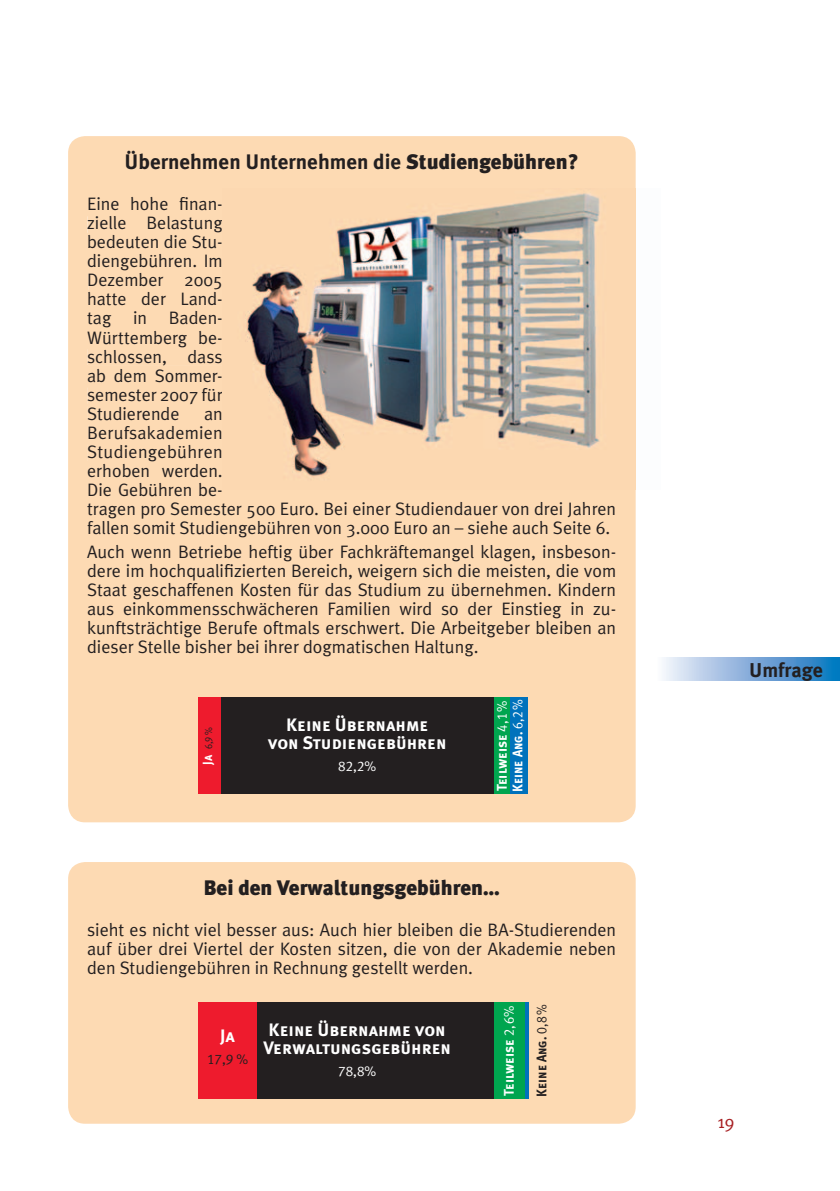
<style>
.page{position:relative;width:840px;height:1191px;background:#fff}
.page>*{position:absolute;margin:0;border:0;box-sizing:border-box;transform-origin:0 0}
.t1{font:700 21px "Meta Plus";color:#231f20}
.t2{font:900 21px "Meta Plus";color:#231f20}
.t3{font:700 20px "Meta Plus";color:#231f20}
.t4{font:18px/19px "Meta Plus Normal";color:#231f20;text-align:justify}
.t5{font:18px/18px "Meta Plus Bold Caps";color:#fff;text-align:center}
.t6{font:18px "Meta Plus Normal";color:#a72023}
.t7{font:14px/15.6px "Meta Plus Bold Caps";color:#fff;scale:.96 1}
.t8{font:14px "Meta Plus Bold Caps";color:#231f20;scale:.91 1}
.t9{font:14px "Meta Plus Normal Caps";color:#fff}
.t10{font:14px "Meta Plus Normal Caps";color:#231f20}
.t11{font:10.4px "Meta Plus Normal Caps";color:#231f20;scale:.9 1}
.s1{font-weight:900}
.s2{font-family:"Meta Plus Bold Caps";font-size:13.2px;color:#fff}
.s3{font-family:"Meta Plus Normal Caps"}
</style>
<div class="page">
<svg style="left:663px;top:658px;width:176px;height:22px;background:#81afdb"></svg>
<div style="left:68px;top:136px;width:567px;height:686px;background:#fddab3"></div>
<div style="left:88px;top:216px;width:134px;height:17px;background:#fddab3"></div>
<div style="left:88px;top:254px;width:134px;height:17px;background:#fddab3"></div>
<div style="left:89px;top:273px;width:133px;height:17px;background:#fddab3"></div>
<div style="left:88px;top:349px;width:134px;height:16px;background:#fddab3"></div>
<div style="left:88px;top:387px;width:134px;height:17px;background:#fddab3"></div>
<div style="left:88px;top:406px;width:134px;height:14px;background:#fddab3"></div>
<div style="left:89px;top:425px;width:133px;height:14px;background:#fddab3"></div>
<div style="left:88px;top:444px;width:134px;height:17px;background:#fddab3"></div>
<div style="left:88px;top:463px;width:134px;height:14px;background:#fddab3"></div>
<div style="left:198px;top:697px;width:23px;height:97px;background:#ee1b2d"></div>
<div style="left:221px;top:697px;width:273px;height:97px;background:#231f20"></div>
<div style="left:510px;top:697px;width:18px;height:97px;background:#0072bc"></div>
<div style="left:68px;top:862px;width:567px;height:261px;background:#fddab3;border-radius:17px"></div>
<img style="left:222px;top:188px;width:414px;height:302px">
<div style="left:494px;top:697px;width:16px;height:97px;background:#00a54f"></div>
<div style="left:198px;top:1002px;width:60px;height:96px;background:#ee1b2d"></div>
<div style="left:257px;top:1002px;width:237px;height:96px;background:#231f20"></div>
<svg style="left:524px;top:1002px;width:4px;height:96px"></svg>
<div style="left:494px;top:1002px;width:30px;height:96px;background:#00a54f"></div>
<p class="t1" style="left:125px;top:153px;width:455px">Übernehmen Unternehmen die <span class="s1">Studiengebühren?</span></p>
<p class="t4" style="left:87px;top:196px;width:137px">Eine hohe finan&shy;zielle Belastung bedeuten die Stu&shy;diengebühren. Im Dezember 2005 hatte der Land&shy;tag in Baden-Württemberg be&shy;schlossen, dass ab dem Sommer&shy;semester 2007 für Studierende</p>
<p class="t4" style="left:87px;top:405px;width:530px;text-align:left;text-indent:117px">an<br>Berufsakademien<br>Studiengebühren<br>erhoben werden.<br>Die Gebühren be-<br>tragen pro Semester 500 Euro. Bei einer Studiendauer von drei Jahren fallen somit Studiengebühren von 3.000 Euro an – siehe auch Seite 6.</p>
<p class="t4" style="left:87px;top:544px;width:530px">Auch wenn Betriebe heftig über Fachkräftemangel klagen, insbeson&shy;dere im hochqualifizierten Bereich, weigern sich die meisten, die vom Staat geschaffenen Kosten für das Studium zu übernehmen. Kindern aus einkommensschwächeren Familien wird so der Einstieg in zu&shy;kunftsträchtige Berufe oftmals erschwert. Die Arbeitgeber bleiben an dieser Stelle bisher bei ihrer dogmatischen Haltung.</p>
<p class="t11" style="left:202px;top:764px;width:43px;rotate:-90deg"><span class="s2">Ja</span> 6,9 %</p>
<p class="t5" style="left:268px;top:716px;width:180px">Keine Übernahme<br>von Studiengebühren</p>
<p class="t9" style="left:338px;top:758px;width:39px">82,2%</p>
<p class="t7" style="left:494px;top:792px;width:97px;rotate:-90deg">Teilweise <span class="s3">4,1%<br></span>Keine Ang. <span class="s3">6,2%</span></p>
<p class="t2" style="left:203px;top:879px;width:297px">Bei den Verwaltungsgebühren…</p>
<p class="t4" style="left:87px;top:922px;width:530px">sieht es nicht viel besser aus: Auch hier bleiben die BA-Studierenden auf über drei Viertel der Kosten sitzen, die von der Akademie neben den Studiengebühren in Rechnung gestellt werden.</p>
<p class="t5" style="left:220px;top:1027px;width:16px">Ja</p>
<p class="t10" style="left:207px;top:1051px;width:42px">17,9 %</p>
<p class="t5" style="left:263px;top:1021px;width:189px;text-align:left">Keine Übernahme von<br>Verwaltungsgebühren</p>
<p class="t9" style="left:338px;top:1063px;width:39px">78,8%</p>
<p class="t7" style="left:501px;top:1096px;width:96px;rotate:-90deg">Teilweise <span class="s3">2,6%</span></p>
<p class="t8" style="left:533px;top:1096px;width:103px;rotate:-90deg">Keine Ang. <span class="s3">0,8%</span></p>
<p class="t3" style="left:748px;top:662px;width:75px">Umfrage</p>
<p class="t6" style="left:717px;top:1115px;width:18px">19</p>
</div>
